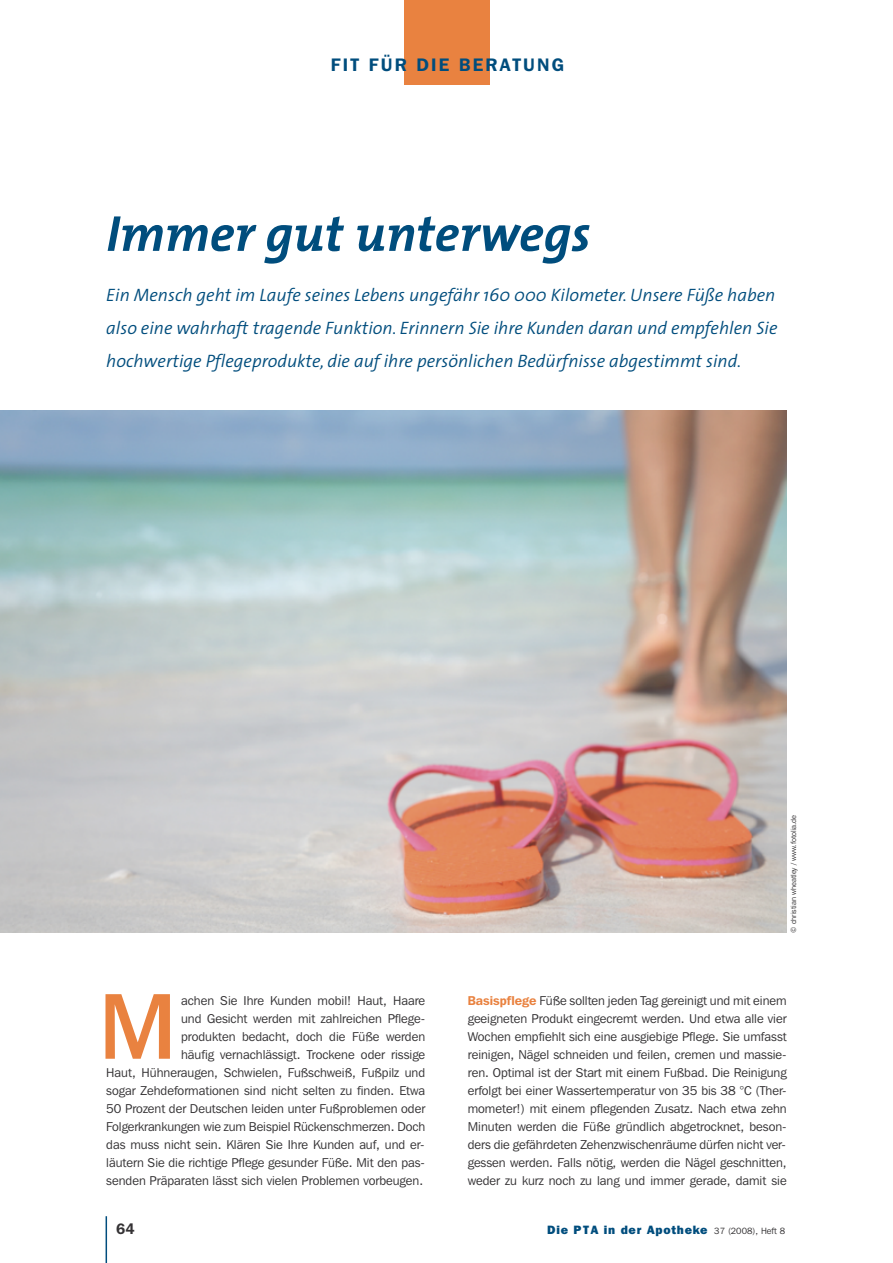
<style>
.page{position:relative;width:893px;height:1263px;background:#fff}
.page>*{position:absolute;margin:0;border:0;box-sizing:border-box;transform-origin:0 0}
.t1{font:500 93px "Franklin Gothic IT Cby BT";color:#e98240}
.t2{font:italic 700 51px "The Mix";color:#004d7d}
.t3{font:italic 300 18px/33px "The Sans";color:#004d7d;text-align:justify}
.t4{font:600 18px "Franklin Gothic IT Cby BT";letter-spacing:.12em;color:#004d7d}
.t5{font:600 15px "Franklin Gothic IT Cby BT";color:#343234}
.t6{font:12.75px/18px "Franklin Gothic IT Cby BT";color:#343234;text-align:right}
.t7{font:800 12px "Franklin Gothic IT Cby BT";letter-spacing:.06em;color:#004d7d}
.t8{font:7.5px "Franklin Gothic IT Cby BT";color:#343234}
.s1{font-weight:600;color:#e98240}
.s2{font-weight:400;font-size:9px;color:#343234}
</style>
<div class="page">
<hr style="left:106px;top:1216px;width:1px;height:47px;background:#004d7d">
<div style="left:404px;top:0;width:85px;height:85px;background:#e98240"></div>
<img style="left:0;top:411px;width:787px;height:522px">
<h3 class="t4" style="left:331px;top:58px;width:234px">FIT FÜR DIE BERATUNG</h3>
<h2 class="t2" style="left:106px;top:214px;width:486px">Immer gut unterwegs</h2>
<p class="t3" style="left:106px;top:280px;width:673px">Ein Mensch geht im Laufe seines Lebens ungefähr 160 000 Kilometer. Unsere Füße haben also eine wahrhaft tragende Funktion. Erinnern Sie ihre Kunden daran und empfehlen Sie hochwertige Pflegeprodukte, die auf ihre persönlichen Bedürfnisse abgestimmt sind.</p>
<p class="t8" style="left:791px;top:933px;width:120px;rotate:-90deg">© christian wheatley / www.fotolia.de</p>
<h1 class="t1" style="left:99px;top:994px;width:79px">M</h1>
<p class="t6" style="left:106px;top:992px;width:320px">achen Sie Ihre Kunden mobil! Haut, Haare<br>und Gesicht werden mit zahlreichen Pflege-<br>produkten bedacht, doch die Füße werden<br>häufig vernachlässigt. Trockene oder rissige<br>Haut, Hühneraugen, Schwielen, Fußschweiß, Fußpilz und sogar Zehdeformationen sind nicht selten zu finden. Etwa 50 Prozent der Deutschen leiden unter Fußproblemen oder Folgerkrankungen wie zum Beispiel Rückenschmerzen. Doch das muss nicht sein. Klären Sie Ihre Kunden auf, und er&shy;läutern Sie die richtige Pflege gesunder Füße. Mit den pas&shy;senden Präparaten lässt sich vielen Problemen vorbeugen.</p>
<p class="t6" style="left:468px;top:992px;width:320px;text-align:justify"><span class="s1">Basispflege</span> Füße sollten jeden Tag gereinigt und mit einem geeigneten Produkt eingecremt werden. Und etwa alle vier Wochen empfiehlt sich eine ausgiebige Pflege. Sie umfasst reinigen, Nägel schneiden und feilen, cremen und massie&shy;ren. Optimal ist der Start mit einem Fußbad. Die Reinigung erfolgt bei einer Wassertemperatur von 35 bis 38 °C (Ther&shy;mometer!) mit einem pflegenden Zusatz. Nach etwa zehn Minuten werden die Füße gründlich abgetrocknet, beson&shy;ders die gefährdeten Zehenzwischenräume dürfen nicht ver&shy;gessen werden. Falls nötig, werden die Nägel geschnitten, weder zu kurz noch zu lang und immer gerade, damit sie</p>
<p class="t5" style="left:116px;top:1224px;width:20px">64</p>
<p class="t7" style="left:547px;top:1226px;width:239px">Die PTA in der Apotheke <span class="s2">37 (2008), Heft 8</span></p>
</div>
